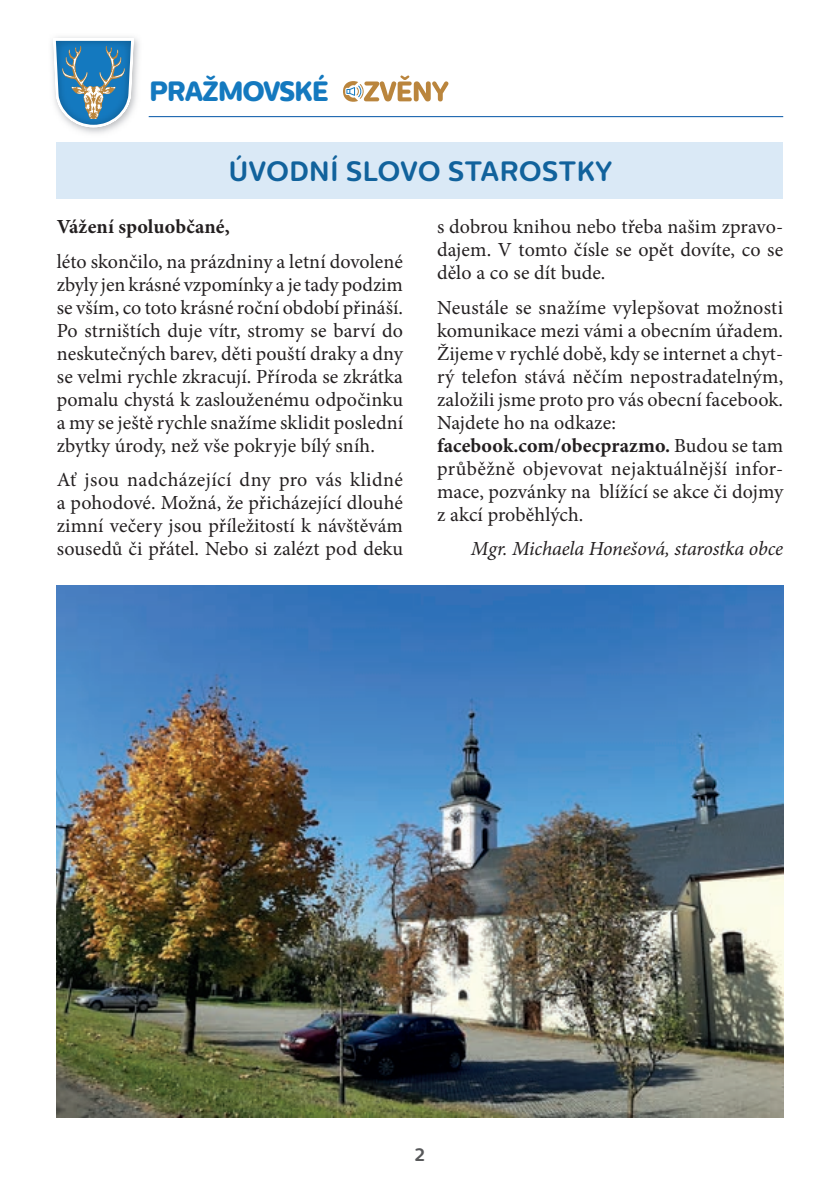
<style>
.page{position:relative;width:840px;height:1191px;background:#fff}
.page>*{position:absolute;margin:0;border:0;box-sizing:border-box;transform-origin:0 0}
.t1{font:700 28px "Centrale Sans Rounded";color:#11629c}
.t2{font:800 28px "Centrale Sans Rounded";letter-spacing:-.05em;color:#1479bf;scale:.96 1}
.t3{font:20px/23px "Minion Pro";letter-spacing:.005em;color:#231f20;text-align:justify}
.t4{font:italic 20px "Minion Pro";letter-spacing:-.01em;color:#231f20}
.t5{font:700 20px "Minion Pro";letter-spacing:.005em;color:#231f20}
.t6{font:700 18px "Centrale Sans Rounded";color:#57585a}
.s1{font-weight:700}
</style>
<div class="page">
<svg style="left:343px;top:75px;width:105px;height:27px"></svg>
<img style="left:51px;top:37px;width:88px;height:70px">
<svg style="left:53px;top:37px;width:81px;height:110px"></svg>
<hr style="left:149px;top:116px;width:633px;height:1px;background:#0154a6">
<div style="left:57px;top:142px;width:725px;height:56px;background:#dae9f6"></div>
<img style="left:57px;top:585px;width:725px;height:532px">
<h1 class="t2" style="left:149px;top:74px;width:189px">PRAŽMOVSKÉ</h1>
<h1 class="t1" style="left:228px;top:154px;width:385px">ÚVODNÍ SLOVO STAROSTKY</h1>
<p class="t5" style="left:57px;top:213px;width:174px">Vážení spoluobčané,</p>
<p class="t3" style="left:57px;top:250px;width:347px">léto skončilo, na prázdniny a letní dovolené zbyly jen krásné vzpomínky a je tady podzim se vším, co toto krásné roční období přináší.<br>Po strništích duje vítr, stromy se barví do neskutečných barev, děti pouští draky a dny se velmi rychle zkracují. Příroda se zkrátka pomalu chystá k zaslouženému odpočinku a my se ještě rychle snažíme sklidit poslední zbytky úrody, než vše pokryje bílý sníh.</p>
<p class="t3" style="left:57px;top:468px;width:347px">Ať jsou nadcházející dny pro vás klidné a pohodové. Možná, že přicházející dlouhé zimní večery jsou příležitostí k návštěvám sousedů či přátel. Nebo si zalézt pod deku</p>
<p class="t3" style="left:437px;top:215px;width:347px">s dobrou knihou nebo třeba našim zpravo&shy;dajem. V tomto čísle se opět dovíte, co se dělo a co se dít bude.</p>
<p class="t3" style="left:437px;top:296px;width:347px;text-align:left">Neustále se snažíme vylepšovat možnosti komunikace mezi vámi a obecním úřadem.<br>Žijeme v rychlé době, kdy se internet a chyt&shy;rý telefon stává něčím nepostradatelným, založili jsme proto pro vás obecní facebook.<br>Najdete ho na odkaze: <span class="s1">facebook.com/obecprazmo.</span> Budou se tam průběžně objevovat nejaktuálnější infor&shy;mace, pozvánky na blížící se akce či dojmy z akcí proběhlých.</p>
<p class="t4" style="left:470px;top:535px;width:313px">Mgr. Michaela Honešová, starostka obce</p>
<p class="t6" style="left:414px;top:1143px;width:12px">2</p>
</div>
